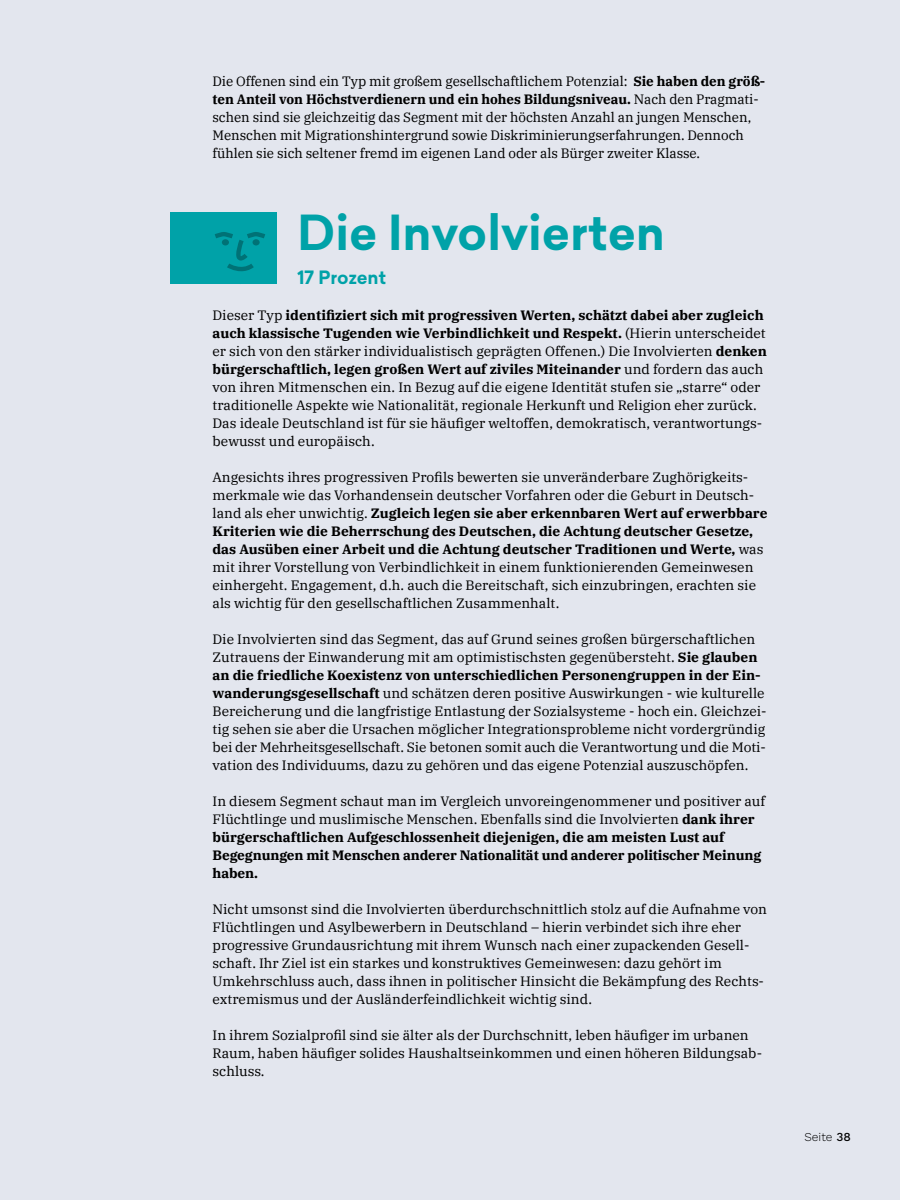
<style>
.page{position:relative;width:900px;height:1200px;background:#e3e6ee}
.page>*{position:absolute;margin:0;border:0;box-sizing:border-box;transform-origin:0 0}
.Fließtext{font:700 47.25px "Sailec";color:#00a2a8}
.Fließtext-2{font:700 18px "Sailec";color:#00a2a8}
.Fließtext-3{font:13.5px/18px "IBM Plex Serif";color:#000}
.Fließtext-4{font:700 13.5px/18px "IBM Plex Serif";letter-spacing:-.01em;color:#000}
.t1{font:12px "Work Sans";color:#000}
.s1{font-weight:700}
.s2{font-weight:400}
.s3{font-weight:500}
</style>
<div class="page">
<div style="left:170px;top:212px;width:106px;height:72px;background:#00a2a8"></div>
<svg style="left:215px;top:232px;width:50px;height:39px"></svg>
<p class="Fließtext-3" style="left:213px;top:71px;width:554px">Die Offenen sind ein Typ mit großem gesellschaftlichem Potenzial: <span class="s1">Sie haben den größ&shy;ten Anteil von Höchstverdienern und ein hohes Bildungsniveau.</span> Nach den Pragmati&shy;schen sind sie gleichzeitig das Segment mit der höchsten Anzahl an jungen Menschen, Menschen mit Migrationshintergrund sowie Diskriminierungserfahrungen. Dennoch fühlen sie sich seltener fremd im eigenen Land oder als Bürger zweiter Klasse.</p>
<p class="Fließtext" style="left:298px;top:199px;width:369px">Die Involvierten</p>
<p class="Fließtext-2" style="left:298px;top:265px;width:90px">17 Prozent</p>
<p class="Fließtext-3" style="left:213px;top:305px;width:556px">Dieser Typ <span class="s1">identifiziert sich mit progressiven Werten, schätzt dabei aber zugleich auch klassische Tugenden wie Verbindlichkeit und Respekt.</span> (Hierin unterscheidet er sich von den stärker individualistisch geprägten Offenen.) Die Involvierten <span class="s1">denken bürgerschaftlich, legen großen Wert auf ziviles Miteinander</span> und fordern das auch von ihren Mitmenschen ein. In Bezug auf die eigene Identität stufen sie „starre“ oder traditionelle Aspekte wie Nationalität, regionale Herkunft und Religion eher zurück.<br>Das ideale Deutschland ist für sie häufiger weltoffen, demokratisch, verantwortungs&shy;bewusst und europäisch.</p>
<p class="Fließtext-3" style="left:213px;top:467px;width:557px">Angesichts ihres progressiven Profils bewerten sie unveränderbare Zughörigkeits&shy;merkmale wie das Vorhandensein deutscher Vorfahren oder die Geburt in Deutsch&shy;land als eher unwichtig. <span class="s1">Zugleich legen sie aber erkennbaren Wert auf erwerbbare Kriterien wie die Beherrschung des Deutschen, die Achtung deutscher Gesetze, das Ausüben einer Arbeit und die Achtung deutscher Traditionen und Werte,</span> was mit ihrer Vorstellung von Verbindlichkeit in einem funktionierenden Gemeinwesen einhergeht. Engagement, d.h. auch die Bereitschaft, sich einzubringen, erachten sie als wichtig für den gesellschaftlichen Zusammenhalt.</p>
<p class="Fließtext-3" style="left:213px;top:629px;width:556px">Die Involvierten sind das Segment, das auf Grund seines großen bürgerschaftlichen Zutrauens der Einwanderung mit am optimistischsten gegenübersteht. <span class="s1">Sie glauben an die friedliche Koexistenz von unterschiedlichen Personengruppen in der Ein&shy;wanderungsgesellschaft</span> und schätzen deren positive Auswirkungen - wie kulturelle Bereicherung und die langfristige Entlastung der Sozialsysteme - hoch ein. Gleichzei&shy;tig sehen sie aber die Ursachen möglicher Integrationsprobleme nicht vordergründig bei der Mehrheitsgesellschaft. Sie betonen somit auch die Verantwortung und die Moti&shy;vation des Individuums, dazu zu gehören und das eigene Potenzial auszuschöpfen.</p>
<p class="Fließtext-4" style="left:213px;top:791px;width:554px"><span class="s2">In diesem Segment schaut man im Vergleich unvoreingenommener und positiver auf Flüchtlinge und muslimische Menschen. Ebenfalls sind die Involvierten</span> dank ihrer bürgerschaftlichen Aufgeschlossenheit diejenigen, die am meisten Lust auf Begegnungen mit Menschen anderer Nationalität und anderer politischer Meinung haben.</p>
<p class="Fließtext-3" style="left:213px;top:899px;width:556px">Nicht umsonst sind die Involvierten überdurchschnittlich stolz auf die Aufnahme von Flüchtlingen und Asylbewerbern in Deutschland – hierin verbindet sich ihre eher progressive Grundausrichtung mit ihrem Wunsch nach einer zupackenden Gesell&shy;schaft. Ihr Ziel ist ein starkes und konstruktives Gemeinwesen: dazu gehört im Umkehrschluss auch, dass ihnen in politischer Hinsicht die Bekämpfung des Rechts&shy;extremismus und der Ausländerfeindlichkeit wichtig sind.</p>
<p class="Fließtext-3" style="left:213px;top:1025px;width:551px">In ihrem Sozialprofil sind sie älter als der Durchschnitt, leben häufiger im urbanen<br>Raum, haben häufiger solides Haushaltseinkommen und einen höheren Bildungsab&shy;schluss.</p>
<p class="t1" style="left:804px;top:1127px;width:48px">Seite <span class="s3">38</span></p>
</div>
